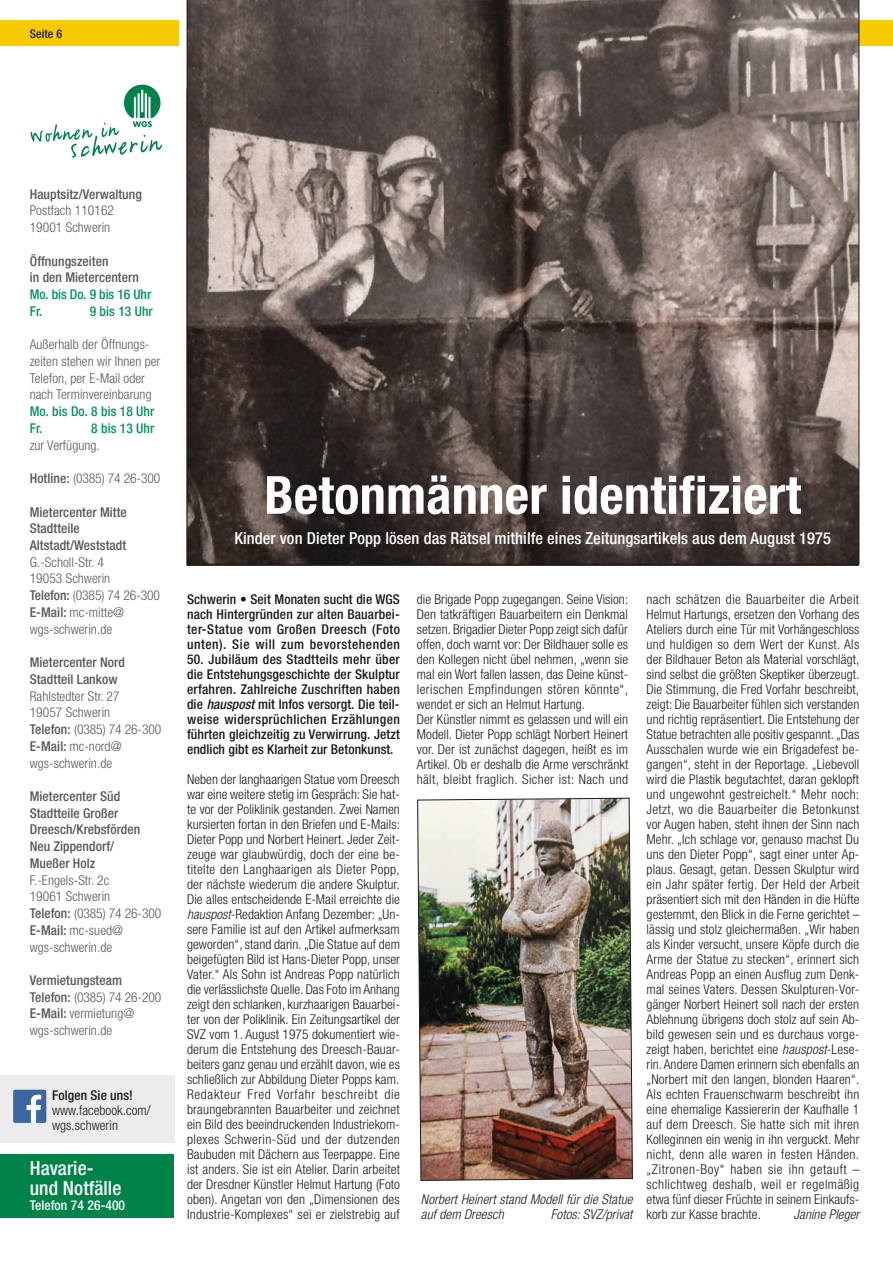
<style>
.page{position:relative;width:893px;height:1263px;background:#fff}
.page>*{position:absolute;margin:0;border:0;box-sizing:border-box;transform-origin:0 0}
.t1{font:700 condensed 52.5px "Helvetica Neue";letter-spacing:.005em;color:#fff}
.t2{font:500 condensed 19.5px/19.5px "Helvetica Neue";letter-spacing:.005em;color:#fff}
.t3{font:500 condensed 16.5px "Helvetica Neue";letter-spacing:.005em;color:#fff}
.t4{font:300 condensed 13.5px/15px "Helvetica Neue";letter-spacing:.005em;color:#191918}
.t5{font:300 condensed 13.5px/16.8px "Helvetica Neue";letter-spacing:.005em;color:#585857}
.t6{font:500 condensed 13.5px/15px "Helvetica Neue";letter-spacing:.01em;color:#191918;text-align:justify}
.t7{font:500 condensed 13.5px/16.8px "Helvetica Neue";letter-spacing:.005em;color:#585857}
.t8{font:italic 300 condensed 13.5px/15px "Helvetica Neue";letter-spacing:.01em;color:#191918}
.t9{font:500 condensed 13.5px/16.8px "Helvetica Neue";letter-spacing:.005em;color:#009561}
.t10{font:500 condensed 13.5px "Helvetica Neue";letter-spacing:.005em;color:#fff}
.t11{font:500 condensed 12px "Helvetica Neue";letter-spacing:.005em;color:#191918}
.s1{font-weight:500}
.s2{font-style:italic}
</style>
<div class="page">
<div style="left:0;top:20px;width:178px;height:26px;background:#f8ca02"></div>
<svg style="left:31px;top:85px;width:131px;height:73px"></svg>
<div style="left:0;top:1154px;width:174px;height:63px;background:#008349"></div>
<div style="left:0;top:1075px;width:174px;height:67px;background:#ececed"></div>
<div style="left:13px;top:1090px;width:33px;height:33px;background:#3b66a2;border-radius:2px"></div>
<svg style="left:27px;top:1095px;width:14px;height:28px"></svg>
<div style="left:629px;top:20px;width:264px;height:26px;background:#f8ca02"></div>
<svg style="left:186px;top:0;width:674px;height:565px;background:#635752"></svg>
<img style="left:417px;top:797px;width:216px;height:384px">
<p class="t11" style="left:30px;top:26px;width:34px">Seite 6</p>
<p class="t7" style="left:30px;top:185px;width:114px">Hauptsitz/Verwaltung</p>
<p class="t5" style="left:30px;top:202px;width:86px">Postfach 110162<br>19001 Schwerin</p>
<p class="t7" style="left:30px;top:252px;width:111px">Öffnungszeiten<br>in den Mietercentern</p>
<p class="t9" style="left:30px;top:286px;width:123px">Mo. bis Do. 9 bis 16 Uhr<br>Fr.</p>
<p class="t9" style="left:90px;top:302px;width:65px">9 bis 13 Uhr</p>
<p class="t5" style="left:30px;top:336px;width:132px">Außerhalb der Öffnungs&shy;zeiten stehen wir Ihnen per<br>Telefon, per E-Mail oder nach Terminvereinbarung</p>
<p class="t9" style="left:30px;top:403px;width:126px">Mo. bis Do. 8 bis 18 Uhr<br>Fr.</p>
<p class="t9" style="left:91px;top:419px;width:65px">8 bis 13 Uhr</p>
<p class="t5" style="left:30px;top:436px;width:72px">zur Verfügung.</p>
<p class="t5" style="left:30px;top:470px;width:132px"><span class="s1">Hotline:</span> (0385) 74 26-300</p>
<p class="t7" style="left:30px;top:503px;width:99px">Mietercenter Mitte<br>Stadtteile<br>Altstadt/Weststadt</p>
<p class="t5" style="left:30px;top:553px;width:132px">G.-Scholl-Str. 4<br>19053 Schwerin<br><span class="s1">Telefon:</span> (0385) 74 26-300<br><span class="s1">E-Mail:</span> mc-mitte@ wgs-schwerin.de</p>
<p class="t7" style="left:30px;top:654px;width:97px">Mietercenter Nord<br>Stadtteil Lankow</p>
<p class="t5" style="left:30px;top:687px;width:133px">Rahlstedter Str. 27<br>19057 Schwerin<br><span class="s1">Telefon:</span> (0385) 74 26-300<br><span class="s1">E-Mail:</span> mc-nord@ wgs-schwerin.de</p>
<p class="t7" style="left:30px;top:788px;width:112px">Mietercenter Süd<br>Stadtteile Großer<br>Dreesch/Krebsförden<br>Neu Zippendorf/<br>Mueßer Holz</p>
<p class="t5" style="left:30px;top:871px;width:133px">F.-Engels-Str. 2c<br>19061 Schwerin<br><span class="s1">Telefon:</span> (0385) 74 26-300<br><span class="s1">E-Mail:</span> mc-sued@ wgs-schwerin.de</p>
<p class="t5" style="left:30px;top:972px;width:133px"><span class="s1">Vermietungsteam<br>Telefon:</span> (0385) 74 26-200<br><span class="s1">E-Mail:</span> vermietung@ wgs-schwerin.de</p>
<p class="t6" style="left:52px;top:1087px;width:82px">Folgen Sie uns!</p>
<p class="t4" style="left:52px;top:1103px;width:100px">www.facebook.com/ wgs.schwerin</p>
<h2 class="t2" style="left:30px;top:1158px;width:93px">Havarie&shy;und Notfälle</h2>
<p class="t10" style="left:30px;top:1197px;width:97px">Telefon 74 26-400</p>
<h1 class="t1" style="left:264px;top:463px;width:538px">Betonmänner identifiziert</h1>
<p class="t3" style="left:234px;top:528px;width:598px">Kinder von Dieter Popp lösen das Rätsel mithilfe eines Zeitungsartikels aus dem August 1975</p>
<p class="t6" style="left:187px;top:591px;width:214px">Schwerin • Seit Monaten sucht die WGS nach Hintergründen zur alten Bauarbei&shy;ter-Statue vom Großen Dreesch (Foto unten). Sie will zum bevorstehenden</p>
<p class="t6" style="left:187px;top:651px;width:214px">50. Jubiläum des Stadtteils mehr über die Entstehungsgeschichte der Skulptur erfahren. Zahlreiche Zuschriften haben die <span class="s2">hauspost</span> mit Infos versorgt. Die teil&shy;weise widersprüchlichen Erzählungen führten gleichzeitig zu Verwirrung. Jetzt endlich gibt es Klarheit zur Betonkunst.</p>
<p class="t4" style="left:187px;top:771px;width:214px;text-align:justify">Neben der langhaarigen Statue vom Dreesch war eine weitere stetig im Gespräch: Sie hat&shy;te vor der Poliklinik gestanden. Zwei Namen kursierten fortan in den Briefen und E-Mails:<br>Dieter Popp und Norbert Heinert. Jeder Zeit&shy;zeuge war glaubwürdig, doch der eine be&shy;titelte den Langhaarigen als Dieter Popp, der nächste wiederum die andere Skulptur.<br>Die alles entscheidende E-Mail erreichte die <span class="s2">hauspost</span>-Redaktion Anfang Dezember: „Un&shy;sere Familie ist auf den Artikel aufmerksam geworden“, stand darin. „Die Statue auf dem beigefügten Bild ist Hans-Dieter Popp, unser Vater.“ Als Sohn ist Andreas Popp natürlich die verlässlichste Quelle. Das Foto im Anhang zeigt den schlanken, kurzhaarigen Bauarbei&shy;ter von der Poliklinik. Ein Zeitungsartikel der SVZ vom 1. August 1975 dokumentiert wie&shy;derum die Entstehung des Dreesch-Bauar&shy;beiters ganz genau und erzählt davon, wie es schließlich zur Abbildung Dieter Popps kam.<br>Redakteur Fred Vorfahr beschreibt die braungebrannten Bauarbeiter und zeichnet ein Bild des beeindruckenden Industriekom&shy;plexes Schwerin-Süd und der dutzenden Baubuden mit Dächern aus Teerpappe. Eine ist anders. Sie ist ein Atelier. Darin arbeitet der Dresdner Künstler Helmut Hartung (Foto oben). Angetan von den „Dimensionen des Industrie-Komplexes“ sei er zielstrebig auf</p>
<p class="t4" style="left:417px;top:591px;width:213px">die Brigade Popp zugegangen. Seine Vision:<br>Den tatkräftigen Bauarbeitern ein Denkmal setzen. Brigadier Dieter Popp zeigt sich dafür offen, doch warnt vor: Der Bildhauer solle es den Kollegen nicht übel nehmen, „wenn sie mal ein Wort fallen lassen, das Deine künst&shy;lerischen Empfindungen stören könnte“, wendet er sich an Helmut Hartung.<br>Der Künstler nimmt es gelassen und will ein Modell. Dieter Popp schlägt Norbert Heinert vor. Der ist zunächst dagegen, heißt es im Artikel. Ob er deshalb die Arme verschränkt hält, bleibt fraglich. Sicher ist: Nach und</p>
<p class="t4" style="left:647px;top:591px;width:214px;text-align:justify">nach schätzen die Bauarbeiter die Arbeit Helmut Hartungs, ersetzen den Vorhang des Ateliers durch eine Tür mit Vorhängeschloss und huldigen so dem Wert der Kunst. Als der Bildhauer Beton als Material vorschlägt, sind selbst die größten Skeptiker überzeugt.<br>Die Stimmung, die Fred Vorfahr beschreibt, zeigt: Die Bauarbeiter fühlen sich verstanden und richtig repräsentiert. Die Entstehung der Statue betrachten alle positiv gespannt. „Das Ausschalen wurde wie ein Brigadefest be&shy;gangen“, steht in der Reportage. „Liebevoll wird die Plastik begutachtet, daran geklopft und ungewohnt gestreichelt.“ Mehr noch:<br>Jetzt, wo die Bauarbeiter die Betonkunst vor Augen haben, steht ihnen der Sinn nach Mehr. „Ich schlage vor, genauso machst Du uns den Dieter Popp“, sagt einer unter Ap&shy;plaus. Gesagt, getan. Dessen Skulptur wird ein Jahr später fertig. Der Held der Arbeit präsentiert sich mit den Händen in die Hüfte gestemmt, den Blick in die Ferne gerichtet – lässig und stolz gleichermaßen. „Wir haben als Kinder versucht, unsere Köpfe durch die Arme der Statue zu stecken“, erinnert sich Andreas Popp an einen Ausflug zum Denk&shy;mal seines Vaters. Dessen Skulpturen-Vor&shy;gänger Norbert Heinert soll nach der ersten Ablehnung übrigens doch stolz auf sein Ab&shy;bild gewesen sein und es durchaus vorge&shy;zeigt haben, berichtet eine <span class="s2">hauspost</span>-Lese&shy;rin. Andere Damen erinnern sich ebenfalls an „Norbert mit den langen, blonden Haaren“.<br>Als echten Frauenschwarm beschreibt ihn eine ehemalige Kassiererin der Kaufhalle 1 auf dem Dreesch. Sie hatte sich mit ihren Kolleginnen ein wenig in ihn verguckt. Mehr nicht, denn alle waren in festen Händen. „Zitronen-Boy“ haben sie ihn getauft – schlichtweg deshalb, weil er regelmäßig etwa fünf dieser Früchte in seinem Einkaufs&shy;korb zur Kasse brachte.</p>
<p class="t8" style="left:421px;top:1191px;width:213px">Norbert Heinert stand Modell für die Statue auf dem Dreesch</p>
<p class="t8" style="left:551px;top:1206px;width:83px">Fotos: SVZ/privat</p>
<p class="t8" style="left:794px;top:1206px;width:67px">Janine Pleger</p>
</div>
